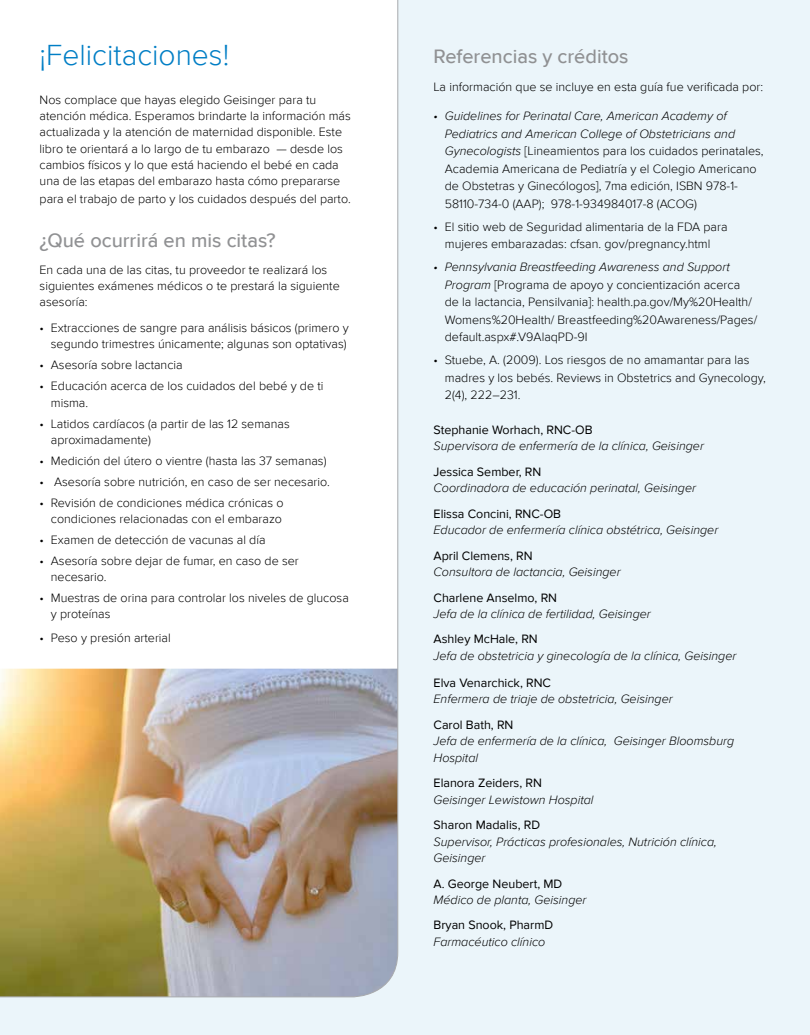
<style>
.page{position:relative;width:810px;height:1035px;background:#ebf5fa}
.page>*{position:absolute;margin:0;border:0;box-sizing:border-box;transform-origin:0 0}
.t1{font:300 30px "Proxima Nova";color:#007ec5}
.t2{font:500 20px "Proxima Nova";color:#909193}
.t3{font:300 12.5px/16.2px "Proxima Nova";color:#000}
.t4{font:italic 300 12.5px/16.2px "Proxima Nova";color:#000}
.t5{font:12.5px "Proxima Nova";color:#000}
.s1{font-style:italic}
</style>
<div class="page">
<svg style="left:0;top:0;width:398px;height:998px;background:#e6e1d8"></svg>
<h1 class="t1" style="left:40px;top:38px;width:191px">¡Felicitaciones!</h1>
<p class="t3" style="left:40px;top:92px;width:313px">Nos complace que hayas elegido Geisinger para tu atención médica. Esperamos brindarte la información más actualizada y la atención de maternidad disponible. Este libro te orientará a lo largo de tu embarazo — desde los cambios físicos y lo que está haciendo el bebé en cada una de las etapas del embarazo hasta cómo prepararse</p>
<p class="t3" style="left:40px;top:191px;width:313px">para el trabajo de parto y los cuidados después del parto.</p>
<h2 class="t2" style="left:40px;top:229px;width:238px">¿Qué ocurrirá en mis citas?</h2>
<p class="t3" style="left:40px;top:262px;width:302px">En cada una de las citas, tu proveedor te realizará los siguientes exámenes médicos o te prestará la siguiente asesoría:</p>
<p class="t3" style="left:40px;top:320px;width:311px;text-align:right">• Extracciones de sangre para análisis básicos (primero y segundo trimestres únicamente; algunas son optativas)</p>
<p class="t3" style="left:40px;top:357px;width:145px">• Asesoría sobre lactancia</p>
<p class="t3" style="left:51px;top:378px;width:274px;text-indent:-11px">• Educación acerca de los cuidados del bebé y de ti misma.</p>
<p class="t3" style="left:51px;top:416px;width:240px;text-indent:-11px">• Latidos cardíacos (a partir de las 12 semanas aproximadamente)</p>
<p class="t3" style="left:40px;top:453px;width:288px">• Medición del útero o vientre (hasta las 37 semanas)</p>
<p class="t3" style="left:40px;top:474px;width:292px">• Asesoría sobre nutrición, en caso de ser necesario.</p>
<p class="t3" style="left:40px;top:495px;width:245px;text-align:right">• Revisión de condiciones médica crónicas o condiciones relacionadas con el embarazo</p>
<p class="t3" style="left:40px;top:532px;width:228px">• Examen de detección de vacunas al día</p>
<p class="t3" style="left:51px;top:553px;width:250px;text-indent:-11px">• Asesoría sobre dejar de fumar, en caso de ser necesario.</p>
<p class="t3" style="left:51px;top:590px;width:300px;text-indent:-11px">• Muestras de orina para controlar los niveles de glucosa y proteínas</p>
<p class="t3" style="left:40px;top:630px;width:133px">• Peso y presión arterial</p>
<h2 class="t2" style="left:434px;top:44px;width:197px">Referencias y créditos</h2>
<p class="t3" style="left:434px;top:79px;width:331px">La información que se incluye en esta guía fue verificada por:</p>
<p class="t3" style="left:445px;top:108px;width:320px;line-height:17.5px;text-indent:-11px"><span class="s1">• Guidelines for Perinatal Care, American Academy of Pediatrics and American College of Obstetricians and Gynecologists</span> [Lineamientos para los cuidados perinatales, Academia Americana de Pediatría y el Colegio Americano de Obstetras y Ginecólogos], 7ma edición, ISBN 978-1- 58110-734-0 (AAP); 978-1-934984017-8 (ACOG)</p>
<p class="t3" style="left:434px;top:218px;width:296px;line-height:17.5px;text-align:center">• El sitio web de Seguridad alimentaria de la FDA para mujeres embarazadas: cfsan. gov/pregnancy.html</p>
<p class="t3" style="left:445px;top:259px;width:314px;line-height:17.5px;text-indent:-11px"><span class="s1">• Pennsylvania Breastfeeding Awareness and Support Program</span> [Programa de apoyo y concientización acerca de la lactancia, Pensilvania]: health.pa.gov/My%20Health/ Womens%20Health/ Breastfeeding%20Awareness/Pages/ default.aspx#.V9AlaqPD-9I</p>
<p class="t3" style="left:445px;top:352px;width:323px;line-height:17.5px;text-indent:-11px">• Stuebe, A. (2009). Los riesgos de no amamantar para las madres y los bebés. Reviews in Obstetrics and Gynecology,<br>2(4), 222–231.</p>
<p class="t5" style="left:434px;top:422px;width:161px">Stephanie Worhach, RNC-OB</p>
<p class="t4" style="left:434px;top:438px;width:272px">Supervisora de enfermería de la clínica, Geisinger</p>
<p class="t5" style="left:434px;top:464px;width:109px">Jessica Sember, RN</p>
<p class="t4" style="left:434px;top:480px;width:264px">Coordinadora de educación perinatal, Geisinger</p>
<p class="t5" style="left:434px;top:506px;width:129px">Elissa Concini, RNC-OB</p>
<p class="t4" style="left:434px;top:522px;width:286px">Educador de enfermería clínica obstétrica, Geisinger</p>
<p class="t5" style="left:434px;top:548px;width:101px">April Clemens, RN</p>
<p class="t4" style="left:434px;top:564px;width:189px">Consultora de lactancia, Geisinger</p>
<p class="t5" style="left:434px;top:590px;width:125px">Charlene Anselmo, RN</p>
<p class="t4" style="left:434px;top:606px;width:219px">Jefa de la clínica de fertilidad, Geisinger</p>
<p class="t5" style="left:434px;top:632px;width:106px">Ashley McHale, RN</p>
<p class="t4" style="left:434px;top:648px;width:304px">Jefa de obstetricia y ginecología de la clínica, Geisinger</p>
<p class="t5" style="left:434px;top:676px;width:119px">Elva Venarchick, RNC</p>
<p class="t4" style="left:434px;top:692px;width:241px">Enfermera de triaje de obstetricia, Geisinger</p>
<p class="t5" style="left:434px;top:718px;width:81px">Carol Bath, RN</p>
<p class="t4" style="left:434px;top:734px;width:302px">Jefa de enfermería de la clínica, Geisinger Bloomsburg<br>Hospital</p>
<p class="t5" style="left:434px;top:776px;width:110px">Elanora Zeiders, RN</p>
<p class="t4" style="left:434px;top:792px;width:162px">Geisinger Lewistown Hospital</p>
<p class="t5" style="left:434px;top:818px;width:108px">Sharon Madalis, RD</p>
<p class="t4" style="left:434px;top:834px;width:285px">Supervisor, Prácticas profesionales, Nutrición clínica,<br>Geisinger</p>
<p class="t5" style="left:434px;top:876px;width:130px">A. George Neubert, MD</p>
<p class="t4" style="left:434px;top:892px;width:154px">Médico de planta, Geisinger</p>
<p class="t5" style="left:434px;top:918px;width:121px">Bryan Snook, PharmD</p>
<p class="t4" style="left:434px;top:934px;width:113px">Farmacéutico clínico</p>
</div>
